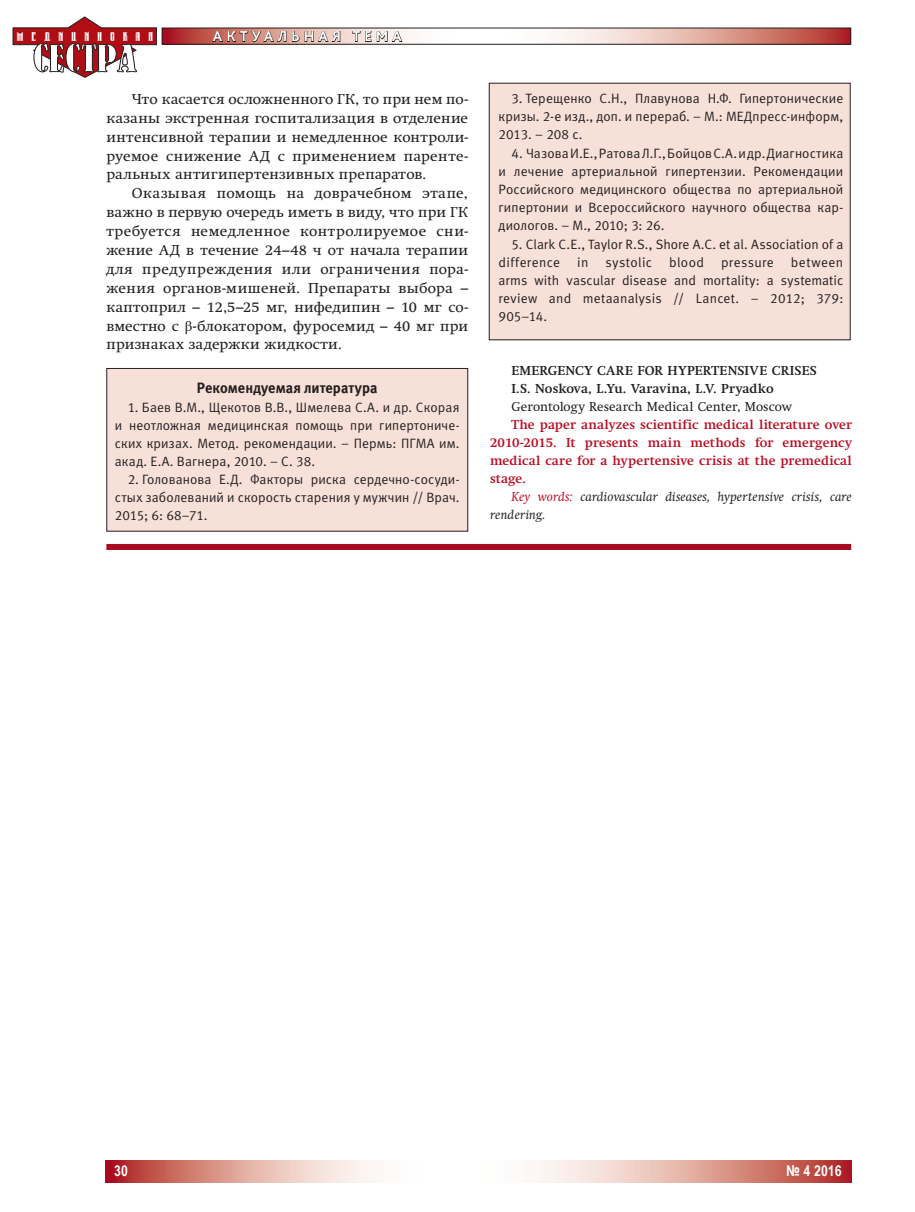
<style>
.page{position:relative;width:915px;height:1212px;background:#fff}
.page>*{position:absolute;margin:0;border:0;box-sizing:border-box;transform-origin:0 0}
.t1{font:700 15px "Meta C";letter-spacing:.005em;color:#231f20;scale:.96 1}
.t2{font:700 15px "Bliss Pro";letter-spacing:.265em;color:#fff}
.t3{font:700 15px "Arial Narrow";color:#fff}
.t4{font:14.25px/18.9px "Swift C";letter-spacing:.02em;color:#231f20;text-align:justify;scale:1.04 1}
.t5{font:13.5px/18px "Meta C";letter-spacing:.01em;color:#231f20;text-align:justify}
.t6{font:13.5px "Meta C";letter-spacing:.03em;color:#231f20}
.t7{font:700 12.75px/18px "Swift C";letter-spacing:.01em;color:#ba0f25;text-align:justify}
.t8{font:700 12.75px/18px "Swift C";letter-spacing:.015em;color:#231f20}
.t9{font:italic 12.75px/18px "Swift C";letter-spacing:.02em;color:#231f20}
.t10{font:12.75px "Swift C";letter-spacing:.005em;color:#231f20}
.s1{font-family:"Times New Roman"}
.s2{color:#ba0f25}
</style>
<div class="page">
<div style="left:489px;top:83px;width:360px;height:257px;background:#f7e0d8"></div>
<div style="left:107px;top:368px;width:360px;height:163px;background:#f7e0d8"></div>
<div style="left:106px;top:368px;width:362px;height:163px;border:1px solid #231f20"></div>
<div style="left:106px;top:544px;width:744px;height:6px;background:#a80a1f"></div>
<svg style="left:164px;top:30px;width:684px;height:13px"></svg>
<div style="left:162px;top:28px;width:688px;height:17px;border:1px solid #231f20"></div>
<svg style="left:212px;top:28px;width:128px;height:14px;background:#a5786f"></svg>
<svg style="left:352px;top:28px;width:50px;height:14px"></svg>
<svg style="left:13px;top:17px;width:144px;height:61px"></svg>
<svg style="left:105px;top:1161px;width:745px;height:21px"></svg>
<p class="t2" style="left:213px;top:27px;width:190px">АКТУАЛЬНАЯ ТЕМА</p>
<p class="t4" style="left:106px;top:90px;width:349px;text-indent:26px">Что касается осложненного ГК, то при нем по&shy;казаны экстренная госпитализация в отделение интенсивной терапии и немедленное контроли&shy;руемое снижение АД с применением паренте&shy;ральных антигипертензивных препаратов.</p>
<p class="t4" style="left:106px;top:184px;width:349px;text-indent:26px">Оказывая помощь на доврачебном этапе, важно в первую очередь иметь в виду, что при ГК требуется немедленное контролируемое сни&shy;жение АД в течение 24–48 ч от начала терапии для предупреждения или ограничения пора&shy;жения органов-мишеней. Препараты выбора – каптоприл – 12,5–25 мг, нифедипин – 10 мг со&shy;вместно с <span class="s1">β</span>-блокатором, фуросемид – 40 мг при признаках задержки жидкости.</p>
<p class="t1" style="left:197px;top:379px;width:190px">Рекомендуемая литература</p>
<p class="t5" style="left:115px;top:398px;width:346px;text-indent:13px">1. Баев В.М., Щекотов В.В., Шмелева С.А. и др. Скорая и неотложная медицинская помощь при гипертониче&shy;ских кризах. Метод. рекомендации. – Пермь: ПГМА им. акад. Е.А. Вагнера, 2010. – С. 38.</p>
<p class="t5" style="left:115px;top:471px;width:346px;text-indent:13px">2. Голованова Е.Д. Факторы риска сердечно-сосуди&shy;стых заболеваний и скорость старения у мужчин // Врач.<br>2015; 6: 68–71.</p>
<p class="t5" style="left:498px;top:90px;width:346px;text-indent:13px">3. Терещенко С.Н., Плавунова Н.Ф. Гипертонические кризы. 2-е изд., доп. и перераб. – М.: МЕДпресс-информ, 2013. – 208 с.</p>
<p class="t5" style="left:498px;top:144px;width:346px;text-indent:13px">4. Чазова И.Е., Ратова Л.Г., Бойцов С.А. и др. Диагностика и лечение артериальной гипертензии. Рекомендации Российского медицинского общества по артериальной гипертонии и Всероссийского научного общества кар&shy;диологов. – М., 2010; 3: 26.</p>
<p class="t5" style="left:498px;top:235px;width:346px;text-indent:13px">5. Clark C.E., Taylor R.S., Shore A.C. et al. Association of a difference</p>
<p class="t5" style="left:498px;top:253px;width:346px;text-indent:292px">between arms with vascular disease and mortality: a systematic review and metaanalysis // Lancet. – 2012; 379:<br>905–14.</p>
<p class="t5" style="left:577px;top:253px;width:13px">in</p>
<p class="t5" style="left:605px;top:253px;width:48px">systolic</p>
<p class="t5" style="left:668px;top:253px;width:36px">blood</p>
<p class="t6" style="left:720px;top:255px;width:54px">pressure</p>
<p class="t8" style="left:511px;top:362px;width:307px">EMERGENCY CARE FOR HYPERTENSIVE CRISES<br>I.S. Noskova, L.Yu. Varavina, L.V. Pryadko</p>
<p class="t10" style="left:511px;top:399px;width:282px">Gerontology Research Medical Center, Moscow</p>
<p class="t7" style="left:490px;top:416px;width:363px;text-indent:21px">The paper analyzes scientific medical literature over 2010-2015. It presents main methods for emergency medical care for a hypertensive crisis at the premedical stage.</p>
<p class="t9" style="left:490px;top:488px;width:363px;text-indent:21px"><span class="s2">Key words:</span> cardiovascular diseases, hypertensive crisis, care rendering.</p>
<p class="t3" style="left:114px;top:1159px;width:15px">30</p>
<p class="t3" style="left:785px;top:1159px;width:57px">№ 4 2016</p>
</div>
